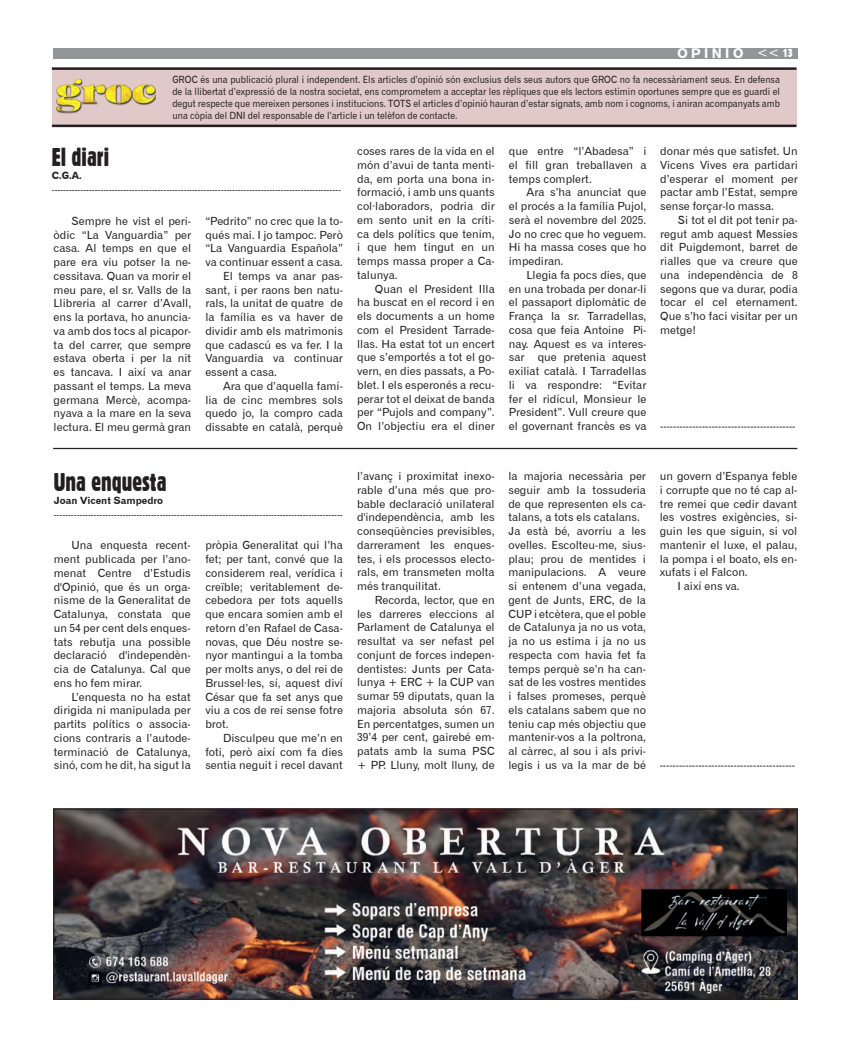
<style>
.page{position:relative;width:851px;height:1053px;background:#fff}
.page>*{position:absolute;margin:0;border:0;box-sizing:border-box;transform-origin:0 0}
.t1{font:25px "Gothic 821 Condensed BT";color:#231f20;scale:.95 1}
.t2{font:13.75px "Gothic 725 BT Black A";letter-spacing:.25em;color:#fff}
.t3{font:11.25px/13.8px "Gothic 720 BT Roman B";color:#231f20;text-align:justify}
.t4{font:10px/12px "Gothic 720 BT Roman B";color:#231f20;text-align:justify;scale:.9 1}
.t5{font:10px "Gothic 720 BT Roman B";color:#231f20}
.t6{font:10px "Gothic 720 BT Bold B";color:#231f20}
.s1{font-family:"Gothic 720 BT Roman B"}
.s2{font-family:"Gothic 821 Condensed BT";font-size:11.25px}
</style>
<div class="page">
<div style="left:53px;top:48px;width:744px;height:10px;background:#939598"></div>
<img style="left:55px;top:810px;width:740px;height:187px">
<div style="left:53px;top:808px;width:744px;height:191px;border:1px solid #231f20"></div>
<div style="left:52px;top:68px;width:744px;height:57px;background:#e0c9c8"></div>
<hr style="left:52px;top:125px;width:744px;height:2px;background:#231f20">
<hr style="left:52px;top:67px;width:744px;height:3px;background:#231f20">
<img style="left:56px;top:78px;width:100px;height:36px">
<hr style="left:53px;top:448px;width:744px;height:1px;background:#231f20">
<p class="t2" style="left:677px;top:45px;width:117px">OPINIÓ <span class="s1">&lt;&lt;</span><span class="s2">13</span></p>
<p class="t4" style="left:172px;top:73px;width:676px">GROC és una publicació plural i independent. Els articles d’opinió són exclusius dels seus autors que GROC no fa necessàriament seus. En defensa de la llibertat d’expressió de la nostra societat, ens comprometem a acceptar les rèpliques que els lectors estimin oportunes sempre que es guardi el degut respecte que mereixen persones i institucions. TOTS el articles d’opinió hauran d’estar signats, amb nom i cognoms, i aniran acompanyats amb una còpia del DNI del responsable de l’article i un telèfon de contacte.</p>
<p class="t3" style="left:357px;top:144px;width:139px">coses rares de la vida en el món d’avui de tanta menti&shy;da, em porta una bona in&shy;formació, i amb uns quants col·laboradors, podria dir em sento unit en la críti&shy;ca dels polítics que tenim, i que hem tingut en un temps massa proper a Ca&shy;talunya.</p>
<p class="t3" style="left:357px;top:281px;width:139px;text-indent:18px">Quan el President Illa ha buscat en el record i en els documents a un home com el President Tarrade&shy;llas. Ha estat tot un encert que s’emportés a tot el go&shy;vern, en dies passats, a Po&shy;blet. I els esperonés a recu&shy;perar tot el deixat de banda per “Pujols and company”.<br>On l’objectiu era el diner</p>
<p class="t3" style="left:660px;top:144px;width:139px">donar més que satisfet. Un Vicens Vives era partidari d’esperar el moment per pactar amb l’Estat, sempre sense forçar-lo massa.</p>
<p class="t3" style="left:660px;top:213px;width:139px;text-indent:18px">Si tot el dit pot tenir pa&shy;regut amb aquest Messies dit Puigdemont, barret de rialles que va creure que una independència de 8 segons que va durar, podia tocar el cel eternament.<br>Que s’ho faci visitar per un metge!</p>
<p class="t3" style="left:509px;top:144px;width:139px">que entre “l’Abadesa” i el fill gran treballaven a temps complert.</p>
<p class="t3" style="left:509px;top:185px;width:139px;text-indent:18px">Ara s’ha anunciat que el procés a la família Pujol, serà el novembre del 2025.<br>Jo no crec que ho veguem.<br>Hi ha massa coses que ho impediran.</p>
<p class="t3" style="left:509px;top:268px;width:139px;text-indent:18px">Llegia fa pocs dies, que en una trobada per donar-li el passaport diplomàtic de França la sr. Tarradellas, cosa que feia Antoine Pi&shy;nay. Aquest es va interes&shy;sar que pretenia aquest exiliat català. I Tarradellas li va respondre: “Evitar fer el ridícul, Monsieur le President”. Vull creure que el governant francès es va</p>
<p class="t1" style="left:52px;top:141px;width:62px">El diari</p>
<p class="t6" style="left:52px;top:169px;width:31px">C.G.A.</p>
<p class="t5" style="left:52px;top:183px;width:290px">-----------------------------------------------------------------------------------------------------</p>
<p class="t3" style="left:205px;top:214px;width:139px">“Pedrito” no crec que la to&shy;qués mai. I jo tampoc. Però “La Vanguardia Española” va continuar essent a casa.</p>
<p class="t3" style="left:205px;top:269px;width:139px;text-indent:18px">El temps va anar pas&shy;sant, i per raons ben natu&shy;rals, la unitat de quatre de la família es va haver de dividir amb els matrimonis que cadascú es va fer. I la Vanguardia va continuar essent a casa.</p>
<p class="t3" style="left:205px;top:379px;width:139px;text-indent:18px">Ara que d’aquella famí&shy;lia de cinc membres sols quedo jo, la compro cada dissabte en català, perquè</p>
<p class="t3" style="left:54px;top:214px;width:139px;text-indent:18px">Sempre he vist el peri&shy;òdic “La Vanguardia” per casa. Al temps en que el pare era viu potser la ne&shy;cessitava. Quan va morir el meu pare, el sr. Valls de la Llibreria al carrer d’Avall, ens la portava, ho anuncia&shy;va amb dos tocs al picapor&shy;ta del carrer, que sempre estava oberta i per la nit es tancava. I així va anar passant el temps. La meva germana Mercè, acompa&shy;nyava a la mare en la seva lectura. El meu germà gran</p>
<p class="t3" style="left:660px;top:419px;width:137px">------------------------------------------</p>
<p class="t1" style="left:54px;top:466px;width:120px">Una enquesta</p>
<p class="t6" style="left:54px;top:494px;width:111px">Joan Vicent Sampedro</p>
<p class="t5" style="left:54px;top:508px;width:290px">-----------------------------------------------------------------------------------------------------</p>
<p class="t3" style="left:205px;top:538px;width:139px">pròpia Generalitat qui l’ha fet; per tant, convé que la considerem real, verídica i creïble; veritablement de&shy;cebedora per tots aquells que encara somien amb el retorn d’en Rafael de Casa&shy;novas, que Déu nostre se&shy;nyor mantingui a la tomba per molts anys, o del rei de Brussel·les, sí, aquest diví César que fa set anys que viu a cos de rei sense fotre brot.</p>
<p class="t3" style="left:205px;top:730px;width:139px;text-indent:18px">Disculpeu que me’n en foti, però així com fa dies sentia neguit i recel davant</p>
<p class="t3" style="left:54px;top:538px;width:138px;text-indent:18px">Una enquesta recent&shy;ment publicada per l’ano&shy;menat Centre d’Estudis d'Opinió, que és un orga&shy;nisme de la Generalitat de Catalunya, constata que un 54 per cent dels enques&shy;tats rebutja una possible declaració d'independèn&shy;cia de Catalunya. Cal que ens ho fem mirar.</p>
<p class="t3" style="left:54px;top:689px;width:138px;text-indent:18px">L’enquesta no ha estat dirigida ni manipulada per partits polítics o associa&shy;cions contraris a l’autode&shy;terminació de Catalunya, sinó, com he dit, ha sigut la</p>
<p class="t3" style="left:357px;top:469px;width:139px">l’avanç i proximitat inexo&shy;rable d’una més que pro&shy;bable declaració unilateral d'independència, amb les conseqüències previsibles, darrerament les enques&shy;tes, i els processos electo&shy;rals, em transmeten molta més tranquilitat.</p>
<p class="t3" style="left:357px;top:593px;width:139px;text-indent:18px">Recorda, lector, que en les darreres eleccions al Parlament de Catalunya el resultat va ser nefast pel conjunt de forces indepen&shy;dentistes: Junts per Cata&shy;lunya + ERC + la CUP van sumar 59 diputats, quan la majoria absoluta són 67.<br>En percentatges, sumen un 39’4 per cent, gairebé em&shy;patats amb la suma PSC + PP. Lluny, molt lluny, de</p>
<p class="t3" style="left:508px;top:469px;width:139px">la majoria necessària per seguir amb la tossuderia de que representen els ca&shy;talans, a tots els catalans.</p>
<p class="t3" style="left:508px;top:524px;width:139px">Ja està bé, avorriu a les ovelles. Escolteu-me, sius&shy;plau; prou de mentides i manipulacions. A veure si entenem d’una vegada, gent de Junts, ERC, de la CUP i etcètera, que el poble de Catalunya ja no us vota, ja no us estima i ja no us respecta com havia fet fa temps perquè se’n ha can&shy;sat de les vostres mentides i falses promeses, perquè els catalans sabem que no teniu cap més objectiu que mantenir-vos a la poltrona, al càrrec, al sou i als privi&shy;legis i us va la mar de bé</p>
<p class="t3" style="left:659px;top:469px;width:139px">un govern d’Espanya feble i corrupte que no té cap al&shy;tre remei que cedir davant les vostres exigències, si&shy;guin les que siguin, si vol mantenir el luxe, el palau, la pompa i el boato, els en&shy;xufats i el Falcon.</p>
<p class="t3" style="left:677px;top:579px;width:64px">I així ens va.</p>
<p class="t3" style="left:659px;top:758px;width:137px">------------------------------------------</p>
</div>
